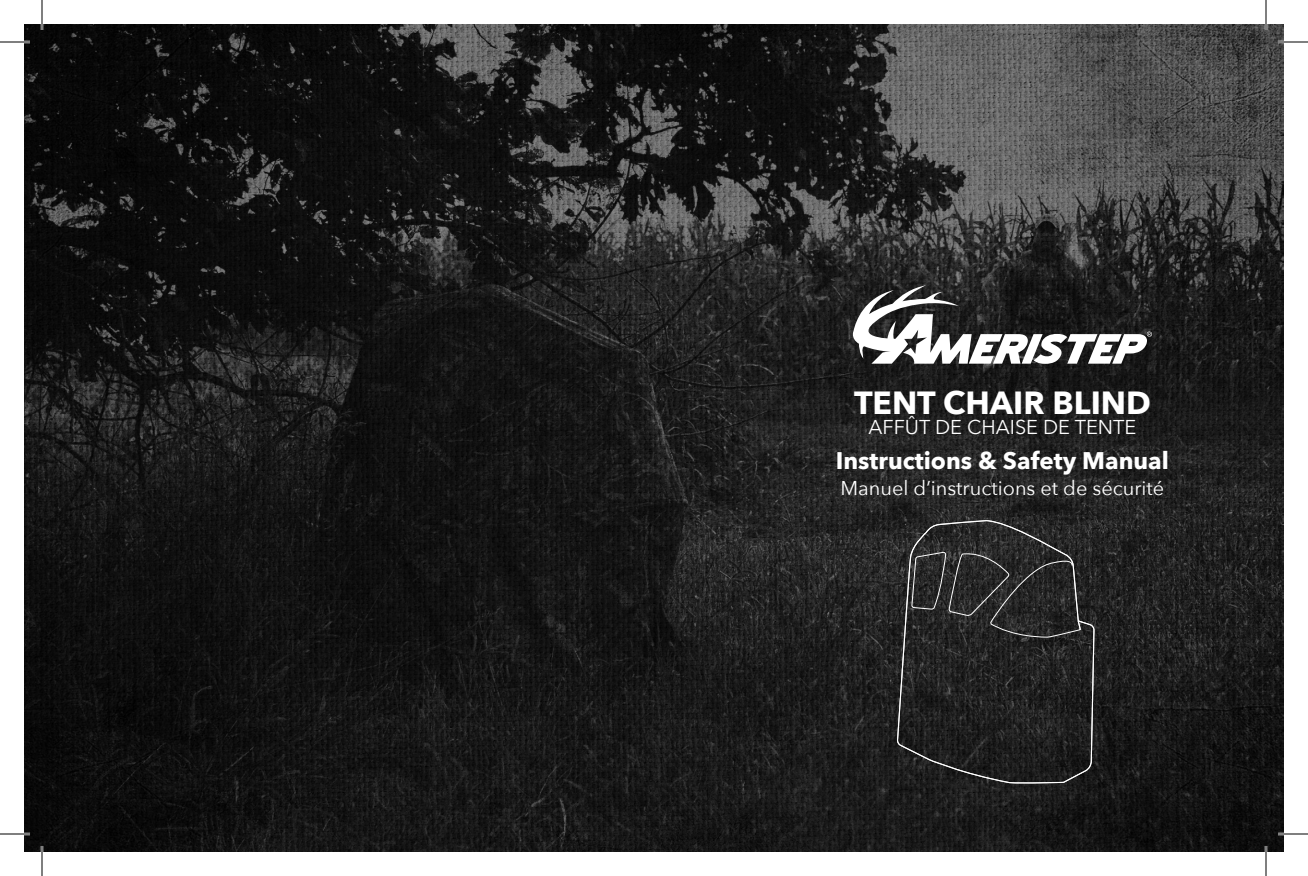
<style>
.page{position:relative;width:1308px;height:876px;background:#fff}
.page>*{position:absolute;margin:0;border:0;box-sizing:border-box;transform-origin:0 0}
.t1{font:700 32px "Avenir Next";color:#fff}
.t2{font:700 24px "Avenir Next";color:#fff}
.t3{font:20px "Avenir Next";color:#fff}
</style>
<div class="page">
<img style="left:24px;top:24px;width:1260px;height:828px">
<svg style="left:853px;top:285px;width:299px;height:79px"></svg>
<svg style="left:897px;top:517px;width:198px;height:267px;background:#2a2a2a"></svg>
<hr style="left:0;top:41px;width:30px;height:2px;background:#fff">
<hr style="left:1278px;top:41px;width:30px;height:2px;background:#fff">
<hr style="left:0;top:833px;width:30px;height:2px;background:#fff">
<hr style="left:1278px;top:833px;width:30px;height:2px;background:#fff">
<hr style="left:41px;top:0;width:2px;height:30px;background:#fff">
<hr style="left:41px;top:846px;width:2px;height:30px;background:#fff">
<hr style="left:1265px;top:0;width:2px;height:30px;background:#fff">
<hr style="left:1265px;top:846px;width:2px;height:30px;background:#fff">
<hr style="left:0;top:42px;width:30px;height:1px;background:#000">
<hr style="left:1278px;top:42px;width:30px;height:1px;background:#000">
<hr style="left:0;top:834px;width:30px;height:1px;background:#000">
<hr style="left:1278px;top:834px;width:30px;height:1px;background:#000">
<hr style="left:42px;top:0;width:1px;height:30px;background:#000">
<hr style="left:42px;top:846px;width:1px;height:30px;background:#000">
<hr style="left:1266px;top:0;width:1px;height:30px;background:#000">
<hr style="left:1266px;top:846px;width:1px;height:30px;background:#000">
<p class="t1" style="left:854px;top:375px;width:298px">TENT CHAIR BLIND</p>
<p class="t3" style="left:869px;top:410px;width:269px">AFFÛT DE CHAISE DE TENTE</p>
<p class="t2" style="left:836px;top:440px;width:335px">Instructions &amp; Safety Manual</p>
<p class="t3" style="left:841px;top:472px;width:325px">Manuel d’instructions et de sécurité</p>
</div>
